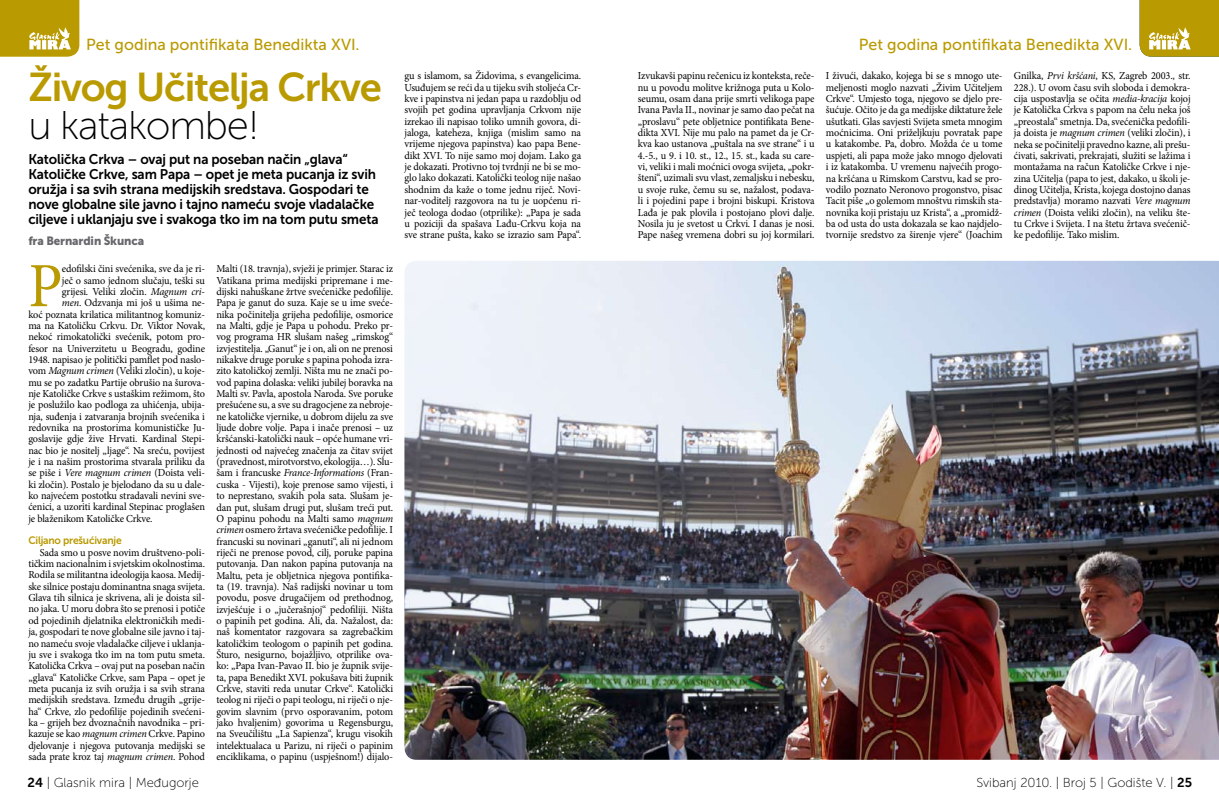
<style>
.page{position:relative;width:1219px;height:808px;background:#fff}
.page>*{position:absolute;margin:0;border:0;box-sizing:border-box;transform-origin:0 0}
.t1{font:63px "Minion Pro";color:#b99a00;scale:.96 1}
.t2{font:40px "Museo Sans 700";letter-spacing:-.03em;color:#b99a00}
.t3{font:40px "Museo Sans 100";letter-spacing:-.03em;color:#000}
.t4{font:16px "Museo Sans 500";color:#b99a00}
.t5{font:14px/15px "Museo Sans 700";letter-spacing:-.01em;color:#000;scale:.96 1}
.t6{font:13px "Museo Sans 100";color:#000}
.t7{font:12px "Museo Sans 900";letter-spacing:-.01em;color:#68676c;scale:.96 1}
.t8{font:10.7px/11.3px "Minion Pro";letter-spacing:-.01em;color:#000;text-align:justify;scale:.96 1}
.t9{font:10.7px "Museo Sans 700";letter-spacing:-.02em;color:#b99a00;scale:.96 1}
.s1{font-style:italic}
.s2{font-family:"Museo Sans 700"}
</style>
<div class="page">
<img style="left:404px;top:261px;width:815px;height:499px">
<svg style="left:0;top:0;width:79px;height:57px;background:#c0a41b"></svg>
<svg style="left:1140px;top:0;width:79px;height:57px;background:#bfa41b"></svg>
<h3 class="t4" style="left:86px;top:35px;width:275px">Pet godina pontifikata Benedikta XVI.</h3>
<h3 class="t4" style="left:859px;top:35px;width:275px">Pet godina pontifikata Benedikta XVI.</h3>
<h2 class="t2" style="left:28px;top:65px;width:355px">Živog Učitelja Crkve</h2>
<h2 class="t3" style="left:28px;top:104px;width:233px">u katakombe!</h2>
<p class="t5" style="left:28px;top:152px;width:366px">Katolička Crkva – ovaj put na poseban način „glava“ Katoličke Crkve, sam Papa – opet je meta pucanja iz svih oružja i sa svih strana medijskih sredstava. Gospodari te nove globalne sile javno i tajno nameću svoje vladalačke ciljeve i uklanjaju sve i svakoga tko im na tom putu smeta</p>
<p class="t7" style="left:28px;top:234px;width:122px">fra Bernardin Škunca</p>
<h1 class="t1" style="left:28px;top:244px;width:37px">P</h1>
<p class="t8" style="left:62px;top:263px;width:151px">edofilski čini svećenika, sve da je ri-</p>
<p class="t8" style="left:62px;top:274px;width:151px">ječ o samo jednom slučaju, teški su</p>
<p class="t8" style="left:62px;top:286px;width:151px">grijesi. Veliki zločin. <span class="s1">Magnum cri-</span></p>
<p class="t8" style="left:62px;top:297px;width:151px"><span class="s1">men</span>. Odzvanja mi još u ušima ne-</p>
<p class="t8" style="left:28px;top:308px;width:186px">koć poznata krilatica militantnog komuniz-</p>
<p class="t8" style="left:28px;top:320px;width:186px">ma na Katoličku Crkvu. Dr. Viktor Novak,</p>
<p class="t8" style="left:28px;top:331px;width:186px">nekoć rimokatolički svećenik, potom pro-</p>
<p class="t8" style="left:28px;top:343px;width:186px">fesor na Univerzitetu u Beogradu, godine</p>
<p class="t8" style="left:28px;top:354px;width:186px">1948. napisao je politički pamflet pod naslo-</p>
<p class="t8" style="left:28px;top:365px;width:186px">vom <span class="s1">Magnum crimen</span> (Veliki zločin), u koje-</p>
<p class="t8" style="left:28px;top:377px;width:186px">mu se po zadatku Partije obrušio na šurova-</p>
<p class="t8" style="left:28px;top:388px;width:186px">nje Katoličke Crkve s ustaškim režimom, što</p>
<p class="t8" style="left:28px;top:399px;width:186px">je poslužilo kao podloga za uhićenja, ubija-</p>
<p class="t8" style="left:28px;top:411px;width:186px">nja, suđenja i zatvaranja brojnih svećenika i</p>
<p class="t8" style="left:28px;top:422px;width:186px">redovnika na prostorima komunističke Ju-</p>
<p class="t8" style="left:28px;top:433px;width:186px">goslavije gdje žive Hrvati. Kardinal Stepi-</p>
<p class="t8" style="left:28px;top:445px;width:186px">nac bio je nositelj „ljage“. Na sreću, povijest</p>
<p class="t8" style="left:28px;top:456px;width:186px">je i na našim prostorima stvarala priliku da</p>
<p class="t8" style="left:28px;top:467px;width:186px">se piše i <span class="s1">Vere magnum crimen</span> (Doista veli-</p>
<p class="t8" style="left:28px;top:479px;width:186px">ki zločin). Postalo je bjelodano da su u dale-</p>
<p class="t8" style="left:28px;top:490px;width:186px">ko najvećem postotku stradavali nevini sve-</p>
<p class="t8" style="left:28px;top:501px;width:186px">ćenici, a uzoriti kardinal Stepinac proglašen</p>
<p class="t8" style="left:28px;top:513px;width:131px">je blaženikom Katoličke Crkve.</p>
<p class="t9" style="left:28px;top:535px;width:99px">Ciljano prešućivanje</p>
<p class="t8" style="left:28px;top:547px;width:186px;text-indent:11px">Sada smo u posve novim društveno-poli&shy;tičkim nacionalnim i svjetskim okolnostima.<br>Rodila se militantna ideologija kaosa. Medij&shy;ske silnice postaju dominantna snaga svijeta.<br>Glava tih silnica je skrivena, ali je doista sil&shy;no jaka. U moru dobra što se prenosi i potiče od pojedinih djelatnika elektroničkih medi&shy;ja, gospodari te nove globalne sile javno i taj&shy;no nameću svoje vladalačke ciljeve i uklanja&shy;ju sve i svakoga tko im na tom putu smeta.<br>Katolička Crkva – ovaj put na poseban način „glava“ Katoličke Crkve, sam Papa – opet je meta pucanja iz svih oružja i sa svih strana medijskih sredstava. Između drugih „grije&shy;ha“ Crkve, zlo pedofilije pojedinih svećeni&shy;ka – grijeh bez dvoznačnih navodnika – pri&shy;kazuje se kao <span class="s1">magnum crimen</span> Crkve. Papino djelovanje i njegova putovanja medijski se sada prate kroz taj <span class="s1">magnum crimen</span>. Pohod</p>
<p class="t8" style="left:216px;top:263px;width:186px">Malti (18. travnja), svježi je primjer. Starac iz Vatikana prima medijski pripremane i me&shy;dijski nahuškane žrtve svećeničke pedofilije.<br>Papa je ganut do suza. Kaje se u ime sveće&shy;nika počinitelja grijeha pedofilije, osmorice na Malti, gdje je Papa u pohodu. Preko pr&shy;vog programa HR slušam našeg „rimskog“ izvjestitelja. „Ganut“ je i on, ali on ne prenosi nikakve druge poruke s papina pohoda izra&shy;zito katoličkoj zemlji. Ništa mu ne znači po&shy;vod papina dolaska: veliki jubilej boravka na Malti sv. Pavla, apostola Naroda. Sve poruke prešućene su, a sve su dragocjene za nebroje&shy;ne katoličke vjernike, u dobrom dijelu za sve ljude dobre volje. Papa i inače prenosi – uz kršćanski-katolički nauk – opće humane vri&shy;jednosti od najvećeg značenja za čitav svijet (pravednost, mirotvorstvo, ekologija…). Slu&shy;šam i francuske <span class="s1">France-Informations</span> (Fran&shy;cuska - Vijesti), koje prenose samo vijesti, i to neprestano, svakih pola sata. Slušam je&shy;dan put, slušam drugi put, slušam treći put.<br>O papinu pohodu na Malti samo <span class="s1">magnum crimen</span> osmero žrtava svećeničke pedofilije. I francuski su novinari „ganuti“, ali ni jednom riječi ne prenose povod, cilj, poruke papina putovanja. Dan nakon papina putovanja na Maltu, peta je obljetnica njegova pontifika&shy;ta (19. travnja). Naš radijski novinar u tom povodu, posve drugačijem od prethodnog, izvješćuje i o „jučerašnjoj“ pedofiliji. Ništa o papinih pet godina. Ali, da. Nažalost, da: naš komentator razgovara sa zagrebačkim katoličkim teologom o papinih pet godina.<br>Šturo, nesigurno, bojažljivo, otprilike ova&shy;ko: „Papa Ivan-Pavao II. bio je župnik svije&shy;ta, papa Benedikt XVI. pokušava biti župnik Crkve, staviti reda unutar Crkve“. Katolički teolog ni riječi o papi teologu, ni riječi o nje&shy;govim slavnim (prvo osporavanim, potom jako hvaljenim) govorima u Regensburgu, na Sveučilištu „La Sapienza“, krugu visokih intelektualaca u Parizu, ni riječi o papinim enciklikama, o papinu (uspješnom!) dijalo-</p>
<p class="t8" style="left:404px;top:70px;width:186px">gu s islamom, sa Židovima, s evangelicima.<br>Usuđujem se reći da u tijeku svih stoljeća Cr&shy;kve i papinstva ni jedan papa u razdoblju od svojih pet godina upravljanja Crkvom nije izrekao ili napisao toliko umnih govora, di&shy;jaloga, kateheza, knjiga (mislim samo na vrijeme njegova papinstva) kao papa Bene&shy;dikt XVI. To nije samo moj dojam. Lako ga je dokazati. Protivno toj tvrdnji ne bi se mo&shy;glo lako dokazati. Katolički teolog nije našao shodnim da kaže o tome jednu riječ. Novi&shy;nar-voditelj razgovora na tu je uopćenu ri&shy;ječ teologa dodao (otprilike): „Papa je sada u poziciji da spašava Lađu-Crkvu koja na sve strane pušta, kako se izrazio sam Papa“.</p>
<p class="t8" style="left:638px;top:70px;width:186px">Izvukavši papinu rečenicu iz konteksta, reče&shy;nu u povodu molitve križnoga puta u Kolo&shy;seumu, osam dana prije smrti velikoga pape Ivana Pavla II., novinar je samo dao pečat na „proslavu“ pete obljetnice pontifikata Bene&shy;dikta XVI. Nije mu palo na pamet da je Cr&shy;kva kao ustanova „puštala na sve strane“ i u 4.-5., u 9. i 10. st., 12., 15. st., kada su care&shy;vi, veliki i mali moćnici ovoga svijeta, „pokr&shy;šteni“, uzimali svu vlast, zemaljsku i nebesku, u svoje ruke, čemu su se, nažalost, podava&shy;li i pojedini pape i brojni biskupi. Kristova Lađa je pak plovila i postojano plovi dalje.<br>Nosila ju je svetost u Crkvi. I danas je nosi.<br>Pape našeg vremena dobri su joj kormilari.</p>
<p class="t8" style="left:826px;top:70px;width:186px">I živući, dakako, kojega bi se s mnogo ute&shy;meljenosti moglo nazvati „Živim Učiteljem Crkve“. Umjesto toga, njegovo se djelo pre&shy;šućuje. Očito je da ga medijske diktature žele ušutkati. Glas savjesti Svijeta smeta mnogim moćnicima. Oni priželjkuju povratak pape u katakombe. Pa, dobro. Možda će u tome uspjeti, ali papa može jako mnogo djelovati i iz katakomba. U vremenu najvećih progo&shy;na kršćana u Rimskom Carstvu, kad se pro&shy;vodilo poznato Neronovo progonstvo, pisac Tacit piše „o golemom mnoštvu rimskih sta&shy;novnika koji pristaju uz Krista“, a „promidž&shy;ba od usta do usta dokazala se kao najdjelo&shy;tvornije sredstvo za širenje vjere“ (Joachim</p>
<p class="t8" style="left:1014px;top:70px;width:186px">Gnilka, <span class="s1">Prvi kršćani</span>, KS, Zagreb 2003., str.<br>228.). U ovom času svih sloboda i demokra&shy;cija uspostavlja se očita <span class="s1">media-kracija</span> kojoj je Katolička Crkva s papom na čelu neka još „preostala“ smetnja. Da, svećenička pedofili&shy;ja doista je <span class="s1">magnum crimen</span> (veliki zločin), i neka se počinitelji pravedno kazne, ali prešu&shy;ćivati, sakrivati, prekrajati, služiti se lažima i montažama na račun Katoličke Crkve i nje&shy;zina Učitelja (papa to jest, dakako, u školi je&shy;dinog Učitelja, Krista, kojega dostojno danas predstavlja) moramo nazvati <span class="s1">Vere magnum crimen</span> (Doista veliki zločin), na veliku šte&shy;tu Crkve i Svijeta. I na štetu žrtava svećenič&shy;ke pedofilije. Tako mislim.</p>
<p class="t6" style="left:28px;top:775px;width:173px"><span class="s2">24</span> | Glasnik mira | Međugorje</p>
<p class="t6" style="left:976px;top:775px;width:217px">Svibanj 2010. | Broj 5 | Godište V. | <span class="s2">25</span></p>
</div>
